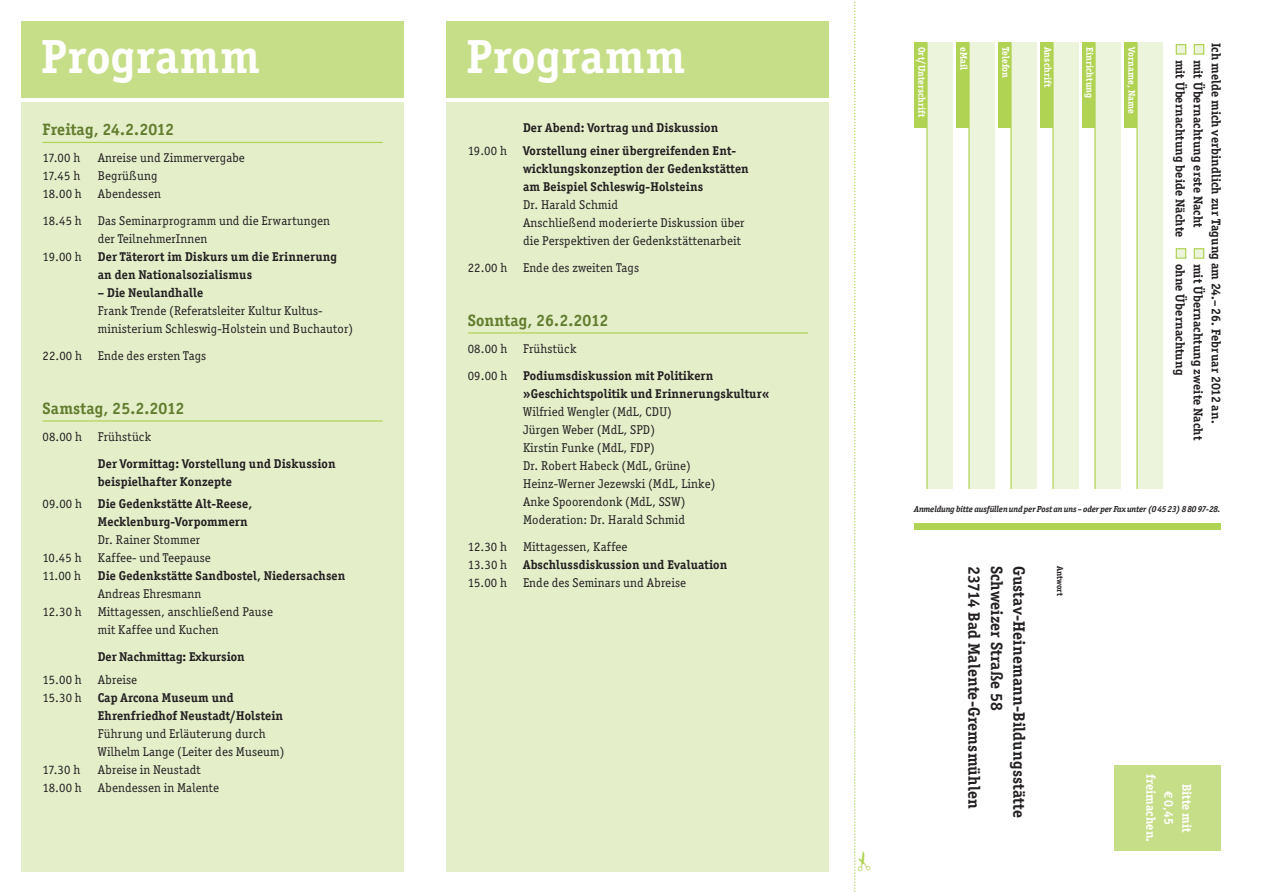
<style>
.page{position:relative;width:1263px;height:893px;background:#fff}
.page>*{position:absolute;margin:0;border:0;box-sizing:border-box;transform-origin:0 0}
.t1{font:700 48px "Officina Ser ITC";letter-spacing:.01em;color:#fff}
.t2{font:700 16.5px "Officina Ser ITC";letter-spacing:.01em;color:#231f20}
.t3{font:700 16.5px "Officina Ser ITC";letter-spacing:.01em;color:#627c2d}
.t4{font:12.75px/18px "Officina Ser ITC";letter-spacing:.01em;color:#231f20}
.t5{font:700 12.75px/18px "Officina Ser ITC";letter-spacing:.01em;color:#231f20}
.t6{font:700 12.75px/18px "Officina Ser ITC";letter-spacing:.01em;color:#fff;text-align:center}
.t7{font:700 9.75px "Officina Ser ITC";letter-spacing:.01em;color:#fff}
.t8{font:italic 700 8.7px "Officina Ser ITC";letter-spacing:-.01em;color:#231f20}
.t9{font:700 8.7px "Officina Ser ITC";letter-spacing:.01em;color:#231f20}
.s1{font-weight:400}
.s2{font-family:"Linotype Euro Font Ato F";font-weight:400;font-size:11.25px}
</style>
<div class="page">
<div style="left:1114px;top:765px;width:106px;height:85px;background:#c7de88"></div>
<div style="left:914px;top:43px;width:13px;height:85px;background:#b0d354"></div>
<div style="left:927px;top:43px;width:25px;height:446px;background:#ecf4db"></div>
<hr style="left:926px;top:43px;width:2px;height:446px;background:#b0d354">
<div style="left:956px;top:43px;width:13px;height:85px;background:#b0d354"></div>
<div style="left:969px;top:43px;width:25px;height:446px;background:#ecf4db"></div>
<hr style="left:968px;top:43px;width:2px;height:446px;background:#b0d354">
<div style="left:998px;top:43px;width:13px;height:85px;background:#b0d354"></div>
<div style="left:1011px;top:43px;width:25px;height:446px;background:#ecf4db"></div>
<hr style="left:1010px;top:43px;width:2px;height:446px;background:#b0d354">
<div style="left:1040px;top:43px;width:13px;height:85px;background:#b0d354"></div>
<div style="left:1053px;top:43px;width:25px;height:446px;background:#ecf4db"></div>
<hr style="left:1052px;top:43px;width:2px;height:446px;background:#b0d354">
<div style="left:1082px;top:43px;width:13px;height:85px;background:#b0d354"></div>
<div style="left:1095px;top:43px;width:25px;height:446px;background:#ecf4db"></div>
<hr style="left:1094px;top:43px;width:2px;height:446px;background:#b0d354">
<div style="left:1124px;top:43px;width:13px;height:85px;background:#b0d354"></div>
<div style="left:1137px;top:43px;width:25px;height:446px;background:#ecf4db"></div>
<hr style="left:1136px;top:43px;width:2px;height:446px;background:#b0d354">
<div style="left:914px;top:523px;width:306px;height:6px;background:#b0d354"></div>
<div style="left:1177px;top:249px;width:8px;height:9px;background:#ecf4db"></div>
<div style="left:1176px;top:248px;width:10px;height:11px;border:1px solid #b0d354"></div>
<div style="left:1177px;top:45px;width:8px;height:8px;background:#ecf4db"></div>
<div style="left:1176px;top:44px;width:10px;height:11px;border:1px solid #b0d354"></div>
<div style="left:1195px;top:249px;width:8px;height:9px;background:#ecf4db"></div>
<div style="left:1194px;top:248px;width:10px;height:11px;border:1px solid #b0d354"></div>
<div style="left:1195px;top:45px;width:8px;height:8px;background:#ecf4db"></div>
<div style="left:1194px;top:44px;width:10px;height:11px;border:1px solid #b0d354"></div>
<div style="left:21px;top:21px;width:383px;height:77px;background:#c7de88"></div>
<div style="left:21px;top:102px;width:383px;height:770px;background:#e4efca"></div>
<div style="left:446px;top:21px;width:383px;height:77px;background:#c7de88"></div>
<div style="left:446px;top:102px;width:383px;height:770px;background:#e4efca"></div>
<hr style="left:468px;top:332px;width:340px;height:2px;background:#b0d354">
<hr style="left:43px;top:142px;width:340px;height:1px;background:#b0d354">
<hr style="left:43px;top:420px;width:340px;height:2px;background:#b0d354">
<svg style="left:854px;top:1px;width:2px;height:891px"></svg>
<h1 class="t1" style="left:41px;top:39px;width:220px">Programm</h1>
<h1 class="t1" style="left:466px;top:39px;width:220px">Programm</h1>
<p class="t3" style="left:43px;top:123px;width:133px">Freitag, 24.2.2012</p>
<p class="t4" style="left:43px;top:149px;width:39px">17.00 h</p>
<p class="t4" style="left:98px;top:149px;width:148px">Anreise und Zimmervergabe</p>
<p class="t4" style="left:43px;top:167px;width:39px">17.45 h</p>
<p class="t4" style="left:98px;top:167px;width:61px">Begrüßung</p>
<p class="t4" style="left:43px;top:185px;width:41px">18.00 h</p>
<p class="t4" style="left:98px;top:185px;width:65px">Abendessen</p>
<p class="t4" style="left:43px;top:212px;width:41px">18.45 h</p>
<p class="t4" style="left:98px;top:212px;width:234px">Das Seminarprogramm und die Erwartungen der TeilnehmerInnen</p>
<p class="t4" style="left:43px;top:248px;width:41px">19.00 h</p>
<p class="t5" style="left:98px;top:248px;width:241px">Der Täterort im Diskurs um die Erinnerung an den Nationalsozialismus</p>
<p class="t5" style="left:98px;top:284px;width:107px">– Die Neulandhalle</p>
<p class="t4" style="left:98px;top:302px;width:257px">Frank Trende (Referatsleiter Kultur Kultus - ministerium Schleswig-Holstein und Buchautor)</p>
<p class="t4" style="left:43px;top:347px;width:165px">22.00 h Ende des ersten Tags</p>
<p class="t3" style="left:43px;top:402px;width:143px">Samstag, 25.2.2012</p>
<p class="t4" style="left:43px;top:428px;width:110px">08.00 h Frühstück</p>
<p class="t5" style="left:98px;top:455px;width:239px">Der Vormittag: Vorstellung und Diskussion beispielhafter Konzepte</p>
<p class="t5" style="left:98px;top:496px;width:156px;text-indent:-55px"><span class="s1">09.00 h</span> Die Gedenkstätte Alt-Reese,<br>Mecklenburg-Vorpommern</p>
<p class="t4" style="left:98px;top:532px;width:104px">Dr. Rainer Stommer</p>
<p class="t4" style="left:43px;top:550px;width:41px">10.45 h</p>
<p class="t4" style="left:98px;top:550px;width:114px">Kaffee- und Teepause</p>
<p class="t4" style="left:43px;top:568px;width:40px">11.00 h</p>
<p class="t5" style="left:98px;top:568px;width:249px">Die Gedenkstätte Sandbostel, Niedersachsen</p>
<p class="t4" style="left:98px;top:586px;width:105px">Andreas Ehresmann</p>
<p class="t4" style="left:43px;top:604px;width:41px">12.30 h</p>
<p class="t4" style="left:98px;top:604px;width:177px">Mittagessen, anschließend Pause mit Kaffee und Kuchen</p>
<p class="t5" style="left:98px;top:649px;width:148px">Der Nachmittag: Exkursion</p>
<p class="t4" style="left:43px;top:671px;width:41px">15.00 h</p>
<p class="t4" style="left:98px;top:671px;width:41px">Abreise</p>
<p class="t4" style="left:43px;top:689px;width:41px">15.30 h</p>
<p class="t5" style="left:98px;top:689px;width:187px">Cap Arcona Museum und<br>Ehrenfriedhof Neustadt/Holstein</p>
<p class="t4" style="left:98px;top:725px;width:188px">Führung und Erläuterung durch<br>Wilhelm Lange (Leiter des Museum)</p>
<p class="t4" style="left:43px;top:761px;width:39px">17.30 h</p>
<p class="t4" style="left:98px;top:761px;width:104px">Abreise in Neustadt</p>
<p class="t4" style="left:43px;top:779px;width:41px">18.00 h</p>
<p class="t4" style="left:98px;top:779px;width:123px">Abendessen in Malente</p>
<p class="t5" style="left:523px;top:120px;width:197px">Der Abend: Vortrag und Diskussion</p>
<p class="t4" style="left:468px;top:142px;width:41px">19.00 h</p>
<p class="t5" style="left:523px;top:142px;width:227px">Vorstellung einer übergreifenden Ent - wicklungs konzeption der Gedenkstätten am Beispiel Schleswig-Holsteins</p>
<p class="t4" style="left:523px;top:196px;width:223px">Dr. Harald Schmid<br>Anschließend moderierte Diskussion über die Perspektiven der Gedenkstättenarbeit</p>
<p class="t4" style="left:468px;top:259px;width:173px">22.00 h Ende des zweiten Tags</p>
<p class="t3" style="left:468px;top:314px;width:142px">Sonntag, 26.2.2012</p>
<p class="t5" style="left:468px;top:336px;width:247px;line-height:27px"><span class="s1">08.00 h Frühstück<br>09.00 h</span> Podiumsdiskussion mit Politikern</p>
<p class="t5" style="left:523px;top:385px;width:248px">»Geschichtspolitik und Erinnerungskultur«</p>
<p class="t4" style="left:523px;top:403px;width:194px">Wilfried Wengler (MdL, CDU)<br>Jürgen Weber (MdL, SPD)<br>Kirstin Funke (MdL, FDP)<br>Dr. Robert Habeck (MdL, Grüne)<br>Heinz-Werner Jezewski (MdL, Linke)<br>Anke Spoorendonk (MdL, SSW)<br>Moderation: Dr. Harald Schmid</p>
<p class="t4" style="left:468px;top:538px;width:41px">12.30 h</p>
<p class="t5" style="left:468px;top:538px;width:261px;text-indent:55px"><span class="s1">Mittagessen, Kaffee<br>13.30 h</span> Abschlussdiskussion und Evaluation<br><span class="s1">15.00 h</span></p>
<p class="t4" style="left:523px;top:574px;width:164px">Ende des Seminars und Abreise</p>
<p class="t7" style="left:925px;top:47px;width:72px;rotate:90deg">Ort/Unterschrift</p>
<p class="t7" style="left:967px;top:47px;width:25px;rotate:90deg">eMail</p>
<p class="t7" style="left:1009px;top:47px;width:33px;rotate:90deg">Telefon</p>
<p class="t7" style="left:1051px;top:47px;width:42px;rotate:90deg">Anschrift</p>
<p class="t7" style="left:1093px;top:47px;width:53px;rotate:90deg">Einrichtung</p>
<p class="t7" style="left:1135px;top:47px;width:69px;rotate:90deg">Vorname, Name</p>
<p class="t5" style="left:1224px;top:43px;width:382px;rotate:90deg">Ich melde mich verbindlich zur Tagung am 24.–26. Februar 2012 an.</p>
<p class="t5" style="left:1188px;top:60px;width:179px;rotate:90deg">mit Übernachtung beide Nächte</p>
<p class="t5" style="left:1188px;top:264px;width:113px;rotate:90deg">ohne Übernachtung</p>
<p class="t5" style="left:1206px;top:60px;width:170px;rotate:90deg">mit Übernachtung erste Nacht</p>
<p class="t5" style="left:1206px;top:264px;width:178px;rotate:90deg">mit Übernachtung zweite Nacht</p>
<p class="t8" style="left:914px;top:506px;width:308px">Anmeldung bitte ausfüllen und per Post an uns – oder per Fax unter (0 45 23) 8 80 97-28.</p>
<p class="t2" style="left:980px;top:566px;width:245px;rotate:90deg">23714 Bad Malente-Gremsmühlen</p>
<p class="t2" style="left:1003px;top:566px;width:147px;rotate:90deg">Schweizer Straße 58</p>
<p class="t2" style="left:1025px;top:566px;width:254px;rotate:90deg">Gustav-Heinemann-Bildungsstätte</p>
<p class="t9" style="left:1063px;top:566px;width:32px;rotate:90deg">Antwort</p>
<p class="t6" style="left:1195px;top:774px;width:70px;rotate:90deg">Bitte mit<br><span class="s2">f</span> 0,45 freimachen.</p>
</div>
